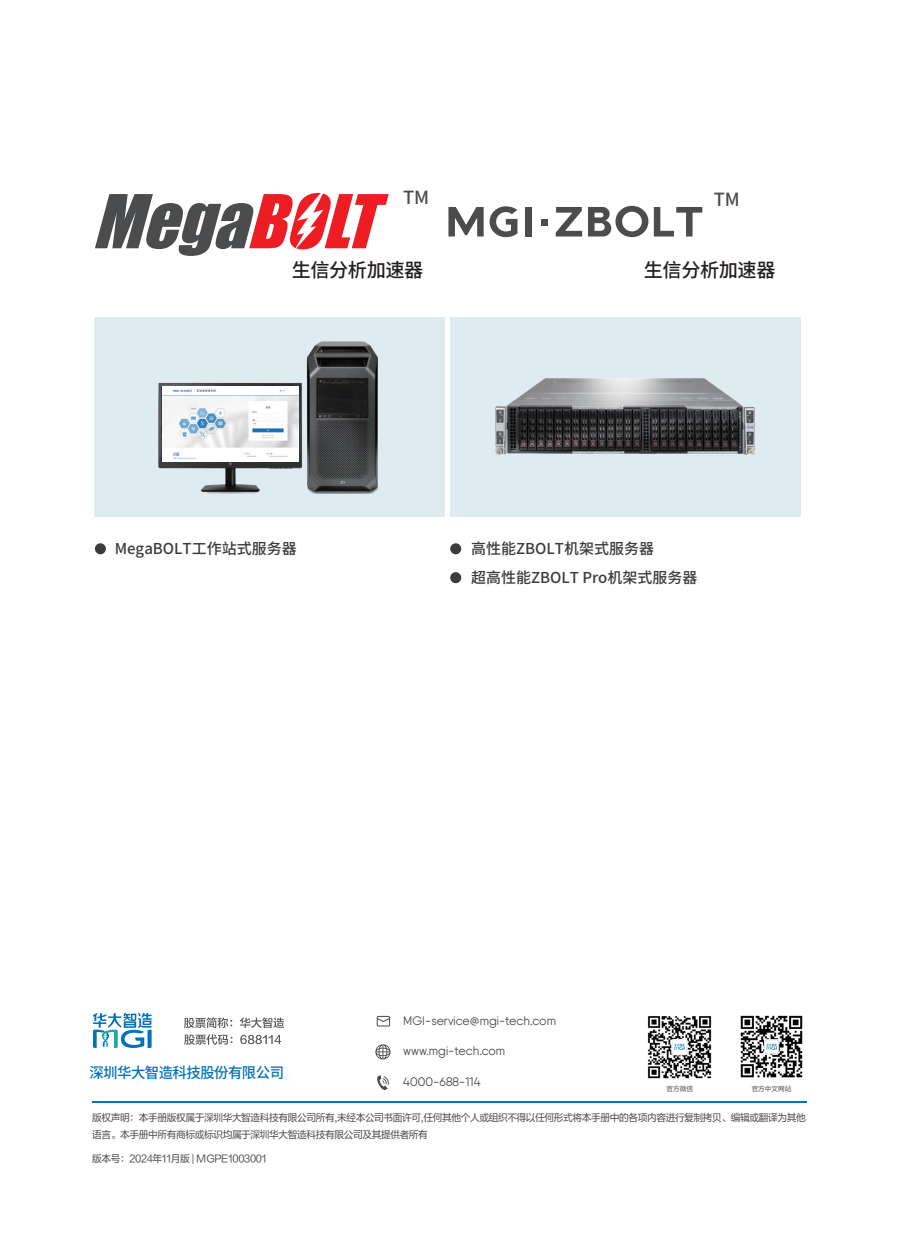
<style>
.page{position:relative;width:919px;height:1238px;background:#fff}
.page>*{position:absolute;margin:0;border:0;box-sizing:border-box;transform-origin:0 0}
.t1{font:500 19.2px "Source Han Sans CN";letter-spacing:-.025em;color:#231f20}
.t2{font:500 18.15px "Source Han Sans CN";color:#4c4b4c}
.t3{font:500 15px/28.8px "Source Han Sans CN";color:#3d3b3a}
.t4{font:500 14.85px "Source Han Sans CN";letter-spacing:-.04em;color:#0372bb}
.t5{font:12.3px "BGI";color:#4c4b4b}
.t6{font:9.9px/17.1px "FZLTHJW GB1 0";letter-spacing:-.04em;color:#4c4b4b}
.t7{font:6.6px "FZLTHJW GB1 0";color:#4b4c4d}
</style>
<div class="page">
<div style="left:450px;top:317px;width:350px;height:200px;background:#deebf1"></div>
<div style="left:450px;top:543px;width:11px;height:11px;background:#3d3b3a;border-radius:50%"></div>
<div style="left:450px;top:572px;width:11px;height:11px;background:#3d3b3a;border-radius:50%"></div>
<img style="left:495px;top:379px;width:259px;height:76px">
<svg style="left:95px;top:193px;width:293px;height:63px"></svg>
<div style="left:95px;top:317px;width:350px;height:200px;background:#deebf1"></div>
<div style="left:95px;top:543px;width:11px;height:11px;background:#3d3b3a;border-radius:50%"></div>
<svg style="left:448px;top:207px;width:35px;height:29px"></svg>
<svg style="left:489px;top:206px;width:28px;height:31px"></svg>
<div style="left:525px;top:207px;width:6px;height:29px;background:#4b4c4d"></div>
<div style="left:541px;top:219px;width:7px;height:6px;background:#4b4c4d"></div>
<svg style="left:555px;top:207px;width:27px;height:29px"></svg>
<svg style="left:588px;top:206px;width:114px;height:31px"></svg>
<img style="left:158px;top:341px;width:221px;height:152px">
<img style="left:162px;top:387px;width:137px;height:74px">
<img style="left:740px;top:1015px;width:63px;height:63px">
<img style="left:647px;top:1016px;width:65px;height:63px">
<svg style="left:673px;top:1041px;width:12px;height:10px"></svg>
<svg style="left:764px;top:1039px;width:15px;height:15px"></svg>
<svg style="left:674px;top:1043px;width:10px;height:6px"></svg>
<svg style="left:764px;top:1039px;width:14px;height:14px"></svg>
<svg style="left:377px;top:1075px;width:12px;height:15px"></svg>
<svg style="left:375px;top:1044px;width:15px;height:15px"></svg>
<svg style="left:376px;top:1015px;width:14px;height:11px"></svg>
<svg style="left:184px;top:1017px;width:48px;height:11px"></svg>
<svg style="left:240px;top:1017px;width:44px;height:11px"></svg>
<svg style="left:184px;top:1034px;width:48px;height:10px"></svg>
<svg style="left:240px;top:1034px;width:41px;height:10px"></svg>
<svg style="left:93px;top:1013px;width:59px;height:35px"></svg>
<hr style="left:92px;top:1101px;width:715px;height:1px;background:#0372bb">
<h2 class="t2" style="left:403px;top:187px;width:28px">TM</h2>
<h2 class="t2" style="left:713px;top:189px;width:28px">TM</h2>
<h1 class="t1" style="left:292px;top:259px;width:133px">生信分析加速器</h1>
<h1 class="t1" style="left:643px;top:259px;width:133px">生信分析加速器</h1>
<h3 class="t3" style="left:115px;top:534px;width:184px">MegaBOLT工作站式服务器</h3>
<h3 class="t3" style="left:471px;top:534px;width:228px">高性能ZBOLT机架式服务器<br>超高性能ZBOLT Pro机架式服务器</h3>
<h3 class="t4" style="left:89px;top:1063px;width:196px">深圳华大智造科技股份有限公司</h3>
<p class="t5" style="left:403px;top:1014px;width:154px">MGI-service@mgi-tech.com</p>
<p class="t5" style="left:403px;top:1045px;width:104px">www.mgi-tech.com</p>
<p class="t5" style="left:403px;top:1076px;width:79px">4000-688-114</p>
<p class="t7" style="left:666px;top:1085px;width:28px">官方微信</p>
<p class="t7" style="left:751px;top:1085px;width:41px">官方中文网站</p>
<p class="t6" style="left:92px;top:1108px;width:715px">版权声明：本手册版权属于深圳华大智造科技有限公司所有,未经本公司书面许可,任何其他个人或组织不得以任何形式将本手册中的各项内容进行复制拷贝、编辑或翻译为其他语言。本手册中所有商标或标识均属于深圳华大智造科技有限公司及其提供者所有</p>
<p class="t6" style="left:92px;top:1150px;width:176px">版本号：2024年11月版 | MGPE1003001</p>
</div>
